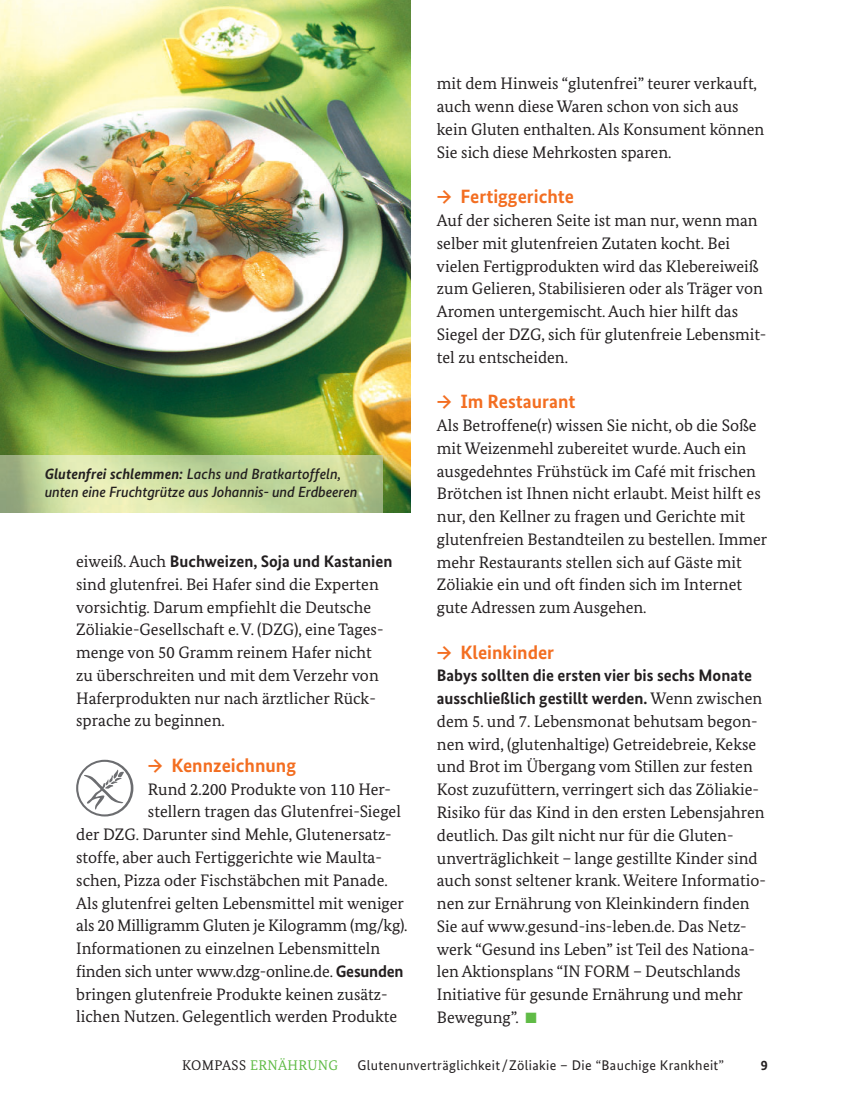
<style>
.page{position:relative;width:844px;height:1117px;background:#fff}
.page>*{position:absolute;margin:0;border:0;box-sizing:border-box;transform-origin:0 0}
.t1{font:700 19.25px "Bundes Sans";color:#f36e21}
.t2{font:16.62px/22.8px "Bundes Serif";color:#231f20}
.t3{font:italic 500 14.88px/17.8px "Bundes Sans";letter-spacing:-.01em;color:#231f20}
.t4{font:14px "Bundes Sans";letter-spacing:.025em;color:#231f20}
.t5{font:14px "Bundes Serif";letter-spacing:.025em;color:#60bb46}
.t6{font:700 14px "Bundes Sans";color:#231f20}
.s1{font-weight:700}
.s2{font-family:"Bundes Sans";font-weight:700}
.s3{color:#60bb46}
.s4{color:#231f20}
</style>
<div class="page">
<img style="left:0;top:0;width:410px;height:512px">
<img style="left:0;top:456px;width:382px;height:56px">
<svg style="left:76px;top:759px;width:57px;height:57px"></svg>
<p class="t3" style="left:45px;top:466px;width:314px"><span class="s1">Glutenfrei schlemmen:</span> Lachs und Bratkartoffeln, unten eine Fruchtgrütze aus Johannis- und Erdbeeren</p>
<p class="t2" style="left:76px;top:551px;width:318px">eiweiß. Auch <span class="s2">Buchweizen, Soja und Kastanien </span>sind glutenfrei. Bei Hafer sind die Experten vorsichtig. Darum empfiehlt die Deutsche Zöliakie-Gesellschaft e.V. (DZG), eine Tages&shy;menge von 50 Gramm reinem Hafer nicht zu überschreiten und mit dem Verzehr von Haferprodukten nur nach ärztlicher Rück - sprache zu beginnen.</p>
<p class="t1" style="left:148px;top:758px;width:150px">→ Kennzeichnung</p>
<p class="t2" style="left:148px;top:778px;width:244px">Rund 2.200 Produkte von 110 Her-</p>
<p class="t2" style="left:148px;top:801px;width:254px">stellern tragen das Glutenfrei-Siegel</p>
<p class="t2" style="left:76px;top:824px;width:317px">der DZG. Darunter sind Mehle, Glutenersatz-</p>
<p class="t2" style="left:76px;top:847px;width:307px">stoffe, aber auch Fertiggerichte wie Maulta-</p>
<p class="t2" style="left:76px;top:869px;width:313px">schen, Pizza oder Fischstäbchen mit Panade.</p>
<p class="t2" style="left:76px;top:892px;width:329px">Als glutenfrei gel ten Lebensmittel mit weniger</p>
<p class="t2" style="left:76px;top:915px;width:333px">als 20 Mil ligramm Gluten je Kilogramm (mg/kg).</p>
<p class="t2" style="left:76px;top:938px;width:305px">Informationen zu einzelnen Lebens mitteln</p>
<p class="t2" style="left:76px;top:960px;width:329px">finden sich unter www.dzg-online.de. <span class="s2">Gesunden</span></p>
<p class="t2" style="left:76px;top:983px;width:313px">bringen glutenfreie Produkte keinen zusätz -</p>
<p class="t2" style="left:76px;top:1006px;width:322px">lichen Nutzen. Gelegentlich werden Produkte</p>
<p class="t2" style="left:437px;top:74px;width:329px">mit dem Hinweis “glutenfrei” teurer verkauft, auch wenn diese Waren schon von sich aus kein Gluten enthalten. Als Konsument können Sie sich diese Mehrkosten sparen.</p>
<p class="t1" style="left:437px;top:189px;width:139px">→ Fertiggerichte</p>
<p class="t2" style="left:436px;top:210px;width:331px">Auf der sicheren Seite ist man nur, wenn man selber mit glutenfreien Zutaten kocht. Bei vielen Fertigprodukten wird das Klebereiweiß zum Gelieren, Stabilisieren oder als Träger von Aromen untergemischt. Auch hier hilft das Siegel der DZG, sich für glutenfreie Lebensmit&shy;tel zu entscheiden.</p>
<p class="t1" style="left:437px;top:394px;width:140px">→ Im Restaurant</p>
<p class="t2" style="left:437px;top:415px;width:332px">Als Betroffene(r) wissen Sie nicht, ob die Soße mit Weizenmehl zubereitet wurde. Auch ein ausgedehntes Frühstück im Café mit frischen Brötchen ist Ihnen nicht erlaubt. Meist hilft es nur, den Kellner zu fragen und Gerichte mit glutenfreien Bestandteilen zu bestellen. Immer mehr Restaurants stellen sich auf Gäste mit Zöliakie ein und oft finden sich im Internet gute Adressen zum Ausgehen.</p>
<p class="t1" style="left:437px;top:644px;width:119px">→ Kleinkinder</p>
<p class="t2" style="left:437px;top:665px;width:330px"><span class="s2">Babys sollten die ersten vier bis sechs Monate ausschließlich gestillt werden.</span> Wenn zwischen dem 5. und 7. Lebensmonat behutsam begon&shy;nen wird, (glutenhaltige) Getreidebreie, Kekse und Brot im Übergang vom Stillen zur festen Kost zuzufüttern, verringert sich das Zöliakie-Risiko für das Kind in den ersten Lebensjahren deutlich. Das gilt nicht nur für die Gluten - unverträglichkeit – lange gestillte Kinder sind auch sonst seltener krank. Weitere Informatio&shy;nen zur Ernährung von Kleinkindern finden Sie auf www.gesund-ins-leben.de. Das Netz&shy;werk “Gesund ins Leben” ist Teil des Nationa&shy;len Aktionsplans “IN FORM – Deutsch lands Initiative für gesunde Ernährung und mehr Bewegung”. <span class="s3">■</span></p>
<p class="t5" style="left:182px;top:1059px;width:157px"><span class="s4">KOMPASS</span> ERNÄHRUNG</p>
<p class="t4" style="left:357px;top:1059px;width:368px">Glutenunverträglichkeit/Zöliakie – Die “Bauchige Krankheit”</p>
<p class="t6" style="left:760px;top:1059px;width:8px">9</p>
</div>
